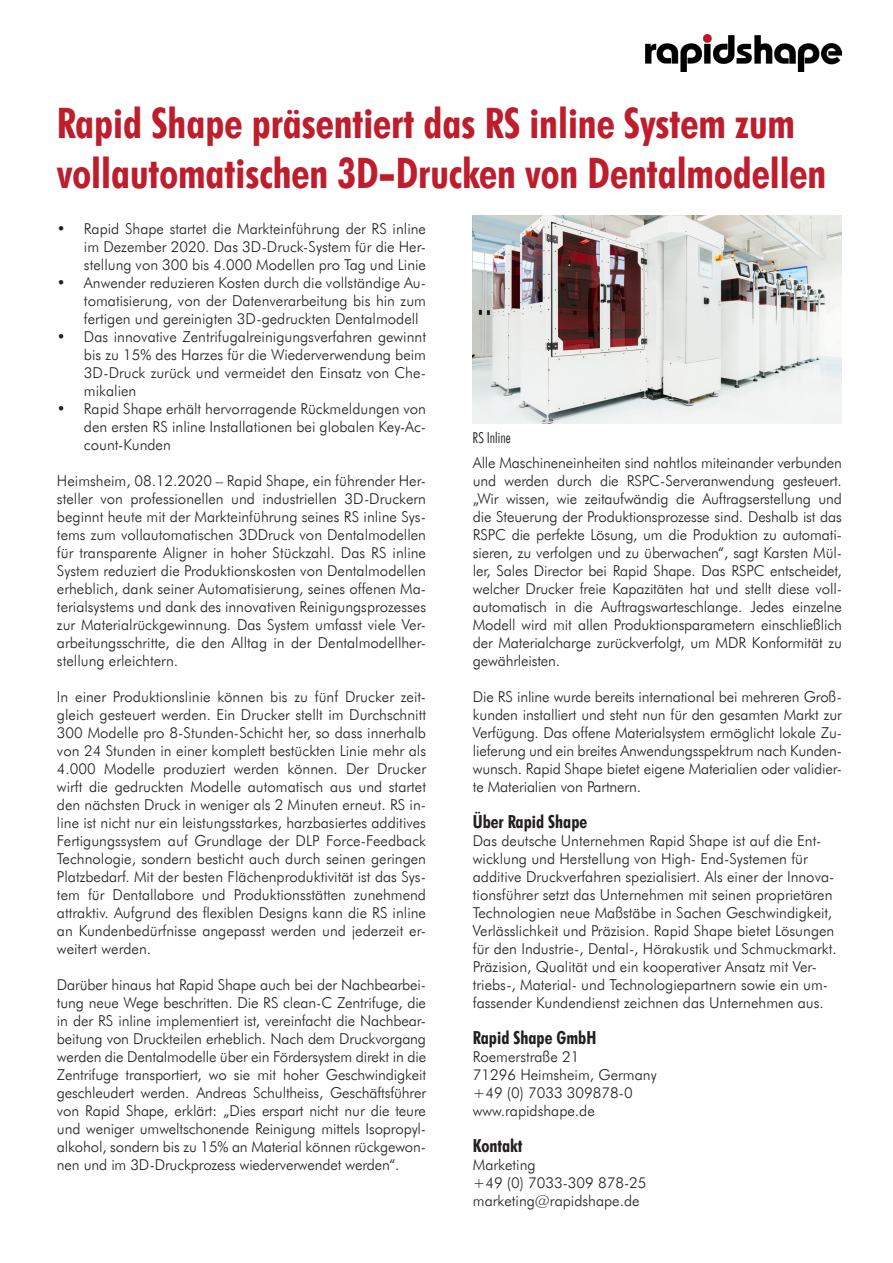
<style>
.page{position:relative;width:893px;height:1263px;background:#fff}
.page>*{position:absolute;margin:0;border:0;box-sizing:border-box;transform-origin:0 0}
.t1{font:700 condensed 42px/50.4px "Futura BT";color:#be1d2c}
.t2{font:700 condensed 18px "Futura BT";color:#231f20}
.t3{font:300 15px/18px "Futura BT";color:#231f20;text-align:justify}
.t4{font:300 condensed 15px "Futura BT";color:#231f20}
</style>
<div class="page">
<img style="left:645px;top:35px;width:196px;height:37px">
<img style="left:473px;top:215px;width:369px;height:208px">
<p class="t1" style="left:57px;top:95px;width:771px">Rapid Shape präsentiert das RS inline System zum vollautomatischen 3D-Drucken von Dentalmodellen</p>
<p class="t3" style="left:84px;top:219px;width:344px;text-indent:-27px">• Rapid Shape startet die Markteinführung der RS inline im Dezember 2020. Das 3D-Druck-System für die Her&shy;stellung von 300 bis 4.000 Modellen pro Tag und Linie</p>
<p class="t3" style="left:84px;top:273px;width:344px;text-indent:-27px">• Anwender reduzieren Kosten durch die vollständige Au&shy;tomatisierung, von der Datenverarbeitung bis hin zum fertigen und gereinigten 3D-gedruckten Dentalmodell</p>
<p class="t3" style="left:84px;top:327px;width:344px;text-indent:-27px">• Das innovative Zentrifugalreinigungsverfahren gewinnt bis zu 15% des Harzes für die Wiederverwendung beim 3D-Druck zurück und vermeidet den Einsatz von Che&shy;mikalien</p>
<p class="t3" style="left:84px;top:399px;width:344px;text-indent:-27px">• Rapid Shape erhält hervorragende Rückmeldungen von den ersten RS inline Installationen bei globalen Key-Ac&shy;count-Kunden</p>
<p class="t3" style="left:57px;top:471px;width:371px">Heimsheim, 08.12.2020 – Rapid Shape, ein führender Her&shy;steller von professionellen und industriellen 3D-Druckern beginnt heute mit der Markteinführung seines RS inline Sys&shy;tems zum vollautomatischen 3DDruck von Dentalmodellen für transparente Aligner in hoher Stückzahl. Das RS inline System reduziert die Produktionskosten von Dentalmodellen erheblich, dank seiner Automatisierung, seines offenen Ma&shy;terialsystems und dank des innovativen Reinigungsprozesses zur Materialrückgewinnung. Das System umfasst viele Ver&shy;arbeitungsschritte, die den Alltag in der Dentalmodellher&shy;stellung erleichtern.</p>
<p class="t3" style="left:57px;top:687px;width:371px">In einer Produktionslinie können bis zu fünf Drucker zeit&shy;gleich gesteuert werden. Ein Drucker stellt im Durchschnitt 300 Modelle pro 8-Stunden-Schicht her, so dass innerhalb von 24 Stunden in einer komplett bestückten Linie mehr als 4.000 Modelle produziert werden können. Der Drucker wirft die gedruckten Modelle automatisch aus und startet den nächsten Druck in weniger als 2 Minuten erneut. RS in&shy;line ist nicht nur ein leistungsstarkes, harzbasiertes additives Fertigungssystem auf Grundlage der DLP Force-Feedback Technologie, sondern besticht auch durch seinen geringen Platzbedarf. Mit der besten Flächenproduktivität ist das Sys&shy;tem für Dentallabore und Produktionsstätten zunehmend attraktiv. Aufgrund des flexiblen Designs kann die RS inline an Kundenbedürfnisse angepasst werden und jederzeit er&shy;weitert werden.</p>
<p class="t3" style="left:57px;top:975px;width:371px">Darüber hinaus hat Rapid Shape auch bei der Nachbearbei&shy;tung neue Wege beschritten. Die RS clean-C Zentrifuge, die in der RS inline implementiert ist, vereinfacht die Nachbear&shy;beitung von Druckteilen erheblich. Nach dem Druckvorgang werden die Dentalmodelle über ein Fördersystem direkt in die Zentrifuge transportiert, wo sie mit hoher Geschwindigkeit geschleudert werden. Andreas Schultheiss, Geschäftsführer von Rapid Shape, erklärt: „Dies erspart nicht nur die teure und weniger umweltschonende Reinigung mittels Isopropyl&shy;alkohol, sondern bis zu 15% an Material können rückgewon&shy;nen und im 3D-Druckprozess wiederverwendet werden“.</p>
<p class="t4" style="left:473px;top:427px;width:39px">RS Inline</p>
<p class="t3" style="left:473px;top:453px;width:371px">Alle Maschineneinheiten sind nahtlos miteinander verbunden und werden durch die RSPC-Serveranwendung gesteuert. „Wir wissen, wie zeitaufwändig die Auftragserstellung und die Steuerung der Produktionsprozesse sind. Deshalb ist das RSPC die perfekte Lösung, um die Produktion zu automati&shy;sieren, zu verfolgen und zu überwachen“, sagt Karsten Mül&shy;ler, Sales Director bei Rapid Shape. Das RSPC entscheidet, welcher Drucker freie Kapazitäten hat und stellt diese voll&shy;automatisch in die Auftragswarteschlange. Jedes einzelne Modell wird mit allen Produktionsparametern einschließlich der Materialcharge zurückverfolgt, um MDR Konformität zu gewährleisten.</p>
<p class="t3" style="left:473px;top:687px;width:371px">Die RS inline wurde bereits international bei mehreren Groß&shy;kunden installiert und steht nun für den gesamten Markt zur Verfügung. Das offene Materialsystem ermöglicht lokale Zu&shy;lieferung und ein breites Anwendungsspektrum nach Kunden&shy;wunsch. Rapid Shape bietet eigene Materialien oder validier&shy;te Materialien von Partnern.</p>
<p class="t2" style="left:473px;top:809px;width:116px">Über Rapid Shape</p>
<p class="t3" style="left:473px;top:831px;width:365px;text-align:left">Das deutsche Unternehmen Rapid Shape ist auf die Ent&shy;wicklung und Herstellung von High- End-Systemen für additive Druckverfahren spezialisiert. Als einer der Innova&shy;tionsführer setzt das Unternehmen mit seinen proprietären Technologien neue Maßstäbe in Sachen Geschwindigkeit, Verlässlichkeit und Präzision. Rapid Shape bietet Lösungen für den Industrie-, Dental-, Hörakustik und Schmuckmarkt.<br>Präzision, Qualität und ein kooperativer Ansatz mit Ver&shy;triebs-, Material- und Technologiepartnern sowie ein um&shy;fassender Kundendienst zeichnen das Unternehmen aus.</p>
<p class="t2" style="left:473px;top:1025px;width:125px">Rapid Shape GmbH</p>
<p class="t3" style="left:473px;top:1047px;width:108px">Roemerstraße 21</p>
<p class="t3" style="left:473px;top:1065px;width:185px">71296 Heimsheim, Germany</p>
<p class="t3" style="left:473px;top:1083px;width:161px">+49 (0) 7033 309878-0</p>
<p class="t3" style="left:473px;top:1101px;width:124px">www.rapidshape.de</p>
<p class="t2" style="left:473px;top:1133px;width:51px">Kontakt</p>
<p class="t3" style="left:473px;top:1155px;width:64px">Marketing</p>
<p class="t3" style="left:473px;top:1173px;width:175px">+49 (0) 7033-309 878-25</p>
<p class="t3" style="left:473px;top:1191px;width:168px">marketing@rapidshape.de</p>
</div>
